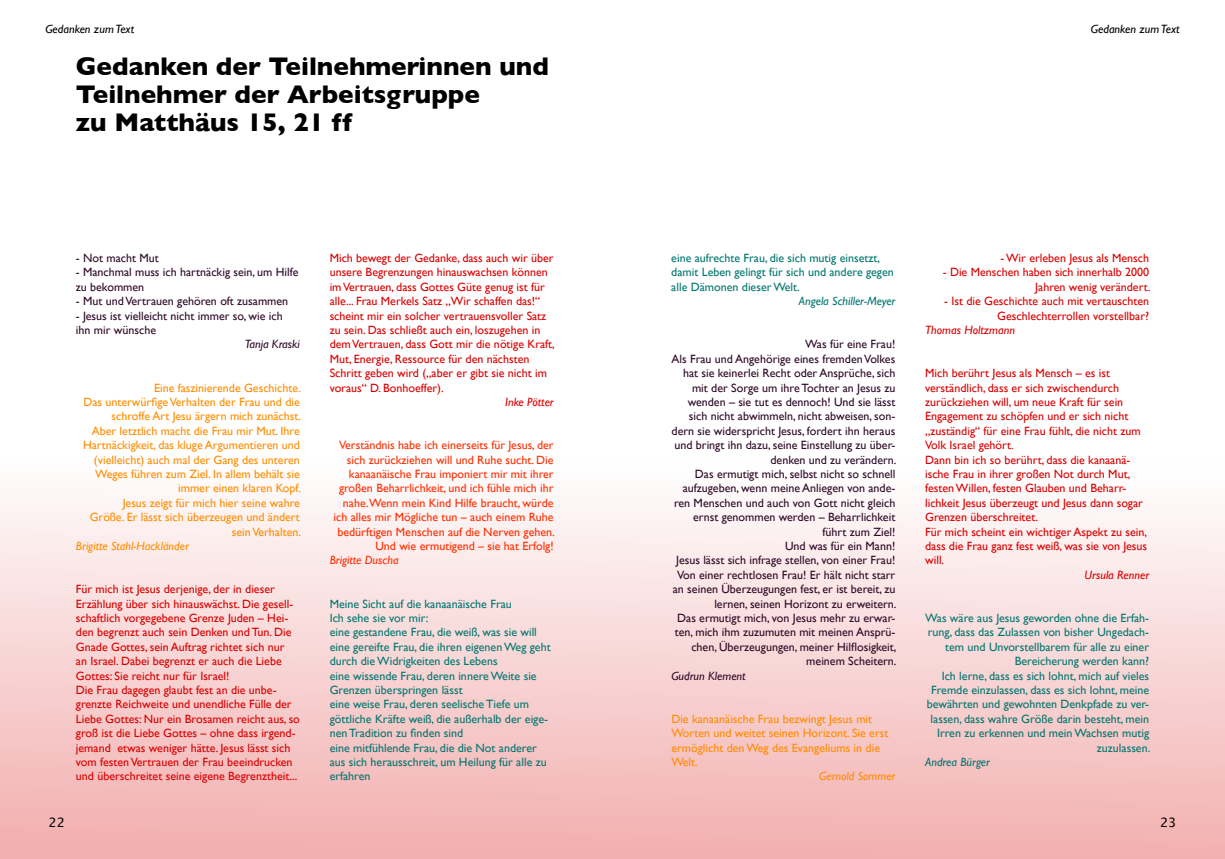
<style>
.page{position:relative;width:1225px;height:859px;background:#fff}
.page>*{position:absolute;margin:0;border:0;box-sizing:border-box;transform-origin:0 0}
.t1{font:700 26px/28px "Gill Sans";color:#000}
.t2{font:13px "Lucida Grande";color:#000}
.t3{font:12px/14.4px "Gill Sans";color:#d90000}
.t4{font:12px/14.4px "Gill Sans";color:#2e0927}
.t5{font:12px/14.4px "Gill Sans";color:#02766f}
.t6{font:12px/14.4px "Gill Sans";color:#ff8c00}
.t7{font:12px/14.4px "Gill Sans";color:#ff2d00;text-align:right}
.t8{font:italic 12px "Gill Sans";color:#d90000}
.t9{font:italic 12px "Gill Sans";color:#ff8c00}
.t10{font:italic 12px "Gill Sans";color:#02766f}
.t11{font:italic 12px "Gill Sans";color:#000}
.t12{font:italic 12px "Gill Sans";color:#2e0927}
.t13{font:italic 12px "Gill Sans";color:#ff2d00}
</style>
<div class="page">
<div style="left:0;top:456px;width:1225px;height:403px;background:linear-gradient(to bottom,#fff,#f2aeae)"></div>
<p class="t11" style="left:45px;top:22px;width:90px">Gedanken zum Text</p>
<p class="t11" style="left:1090px;top:22px;width:90px">Gedanken zum Text</p>
<h1 class="t1" style="left:76px;top:51px;width:475px">Gedanken der Teilnehmerinnen und<br>Teilnehmer der Arbeitsgruppe<br>zu Matthäus 15, 21 ff</h1>
<p class="t4" style="left:76px;top:251px;width:84px">- Not macht Mut</p>
<p class="t4" style="left:76px;top:265px;width:224px">- Manchmal muss ich hartnäckig sein, um Hilfe zu bekommen</p>
<p class="t4" style="left:76px;top:294px;width:214px">- Mut und Vertrauen gehören oft zusammen</p>
<p class="t4" style="left:76px;top:308px;width:208px">- Jesus ist vielleicht nicht immer so, wie ich ihn mir wünsche</p>
<p class="t12" style="left:245px;top:337px;width:57px">Tanja Kraski</p>
<p class="t6" style="left:83px;top:380px;width:220px;text-align:right">Eine faszinierende Geschichte.<br>Das unterwürfige Verhalten der Frau und die schroffe Art Jesu ärgern mich zunächst.<br>Aber letztlich macht die Frau mir Mut. Ihre Hartnäckigkeit, das kluge Argumentieren und (vielleicht) auch mal der Gang des unteren Weges führen zum Ziel. In allem behält sie immer einen klaren Kopf.<br>Jesus zeigt für mich hier seine wahre<br>Größe. Er lässt sich überzeugen und ändert sein Verhalten.</p>
<p class="t9" style="left:76px;top:539px;width:114px">Brigitte Stahl-Hackländer</p>
<p class="t3" style="left:76px;top:582px;width:225px">Für mich ist Jesus derjenige, der in dieser Erzählung über sich hinauswächst. Die gesell&shy;schaftlich vorgegebene Grenze Juden – Hei&shy;den begrenzt auch sein Denken und Tun. Die Gnade Gottes, sein Auftrag richtet sich nur<br>an Israel. Dabei begrenzt er auch die Liebe Gottes: Sie reicht nur für Israel!<br>Die Frau dagegen glaubt fest an die unbe&shy;grenzte Reichweite und unendliche Fülle der Liebe Gottes: Nur ein Brosamen reicht aus, so groß ist die Liebe Gottes – ohne dass irgend&shy;jemand etwas weniger hätte. Jesus lässt sich vom festen Vertrauen der Frau beeindrucken und überschreitet seine eigene Begrenztheit...</p>
<p class="t3" style="left:330px;top:251px;width:227px">Mich bewegt der Gedanke, dass auch wir über unsere Begrenzungen hinauswachsen können im Vertrauen, dass Gottes Güte genug ist für alle... Frau Merkels Satz „Wir schaffen das!“ scheint mir ein solcher vertrauensvoller Satz zu sein. Das schließt auch ein, loszugehen in dem Vertrauen, dass Gott mir die nötige Kraft, Mut, Energie, Ressource für den nächsten Schritt geben wird („aber er gibt sie nicht im voraus“ D. Bonhoeffer).</p>
<p class="t8" style="left:505px;top:395px;width:50px">Inke Pötter</p>
<p class="t7" style="left:333px;top:438px;width:223px">Verständnis habe ich einerseits für Jesus, der sich zurückziehen will und Ruhe sucht. Die kanaanäische Frau imponiert mir mit ihrer großen Beharrlichkeit, und ich fühle mich ihr nahe.Wenn mein Kind Hilfe braucht, würde ich alles mir Mögliche tun – auch einem Ruhe bedürftigen Menschen auf die Nerven gehen.<br>Und wie ermutigend – sie hat Erfolg!</p>
<p class="t13" style="left:330px;top:553px;width:70px">Brigitte Duscha</p>
<p class="t5" style="left:330px;top:596px;width:222px">Meine Sicht auf die kanaanäische Frau<br>Ich sehe sie vor mir:<br>eine gestandene Frau, die weiß, was sie will eine gereifte Frau, die ihren eigenen Weg geht durch die Widrigkeiten des Lebens<br>eine wissende Frau, deren innere Weite sie Grenzen überspringen lässt<br>eine weise Frau, deren seelische Tiefe um göttliche Kräfte weiß, die außerhalb der eige&shy;nen Tradition zu finden sind<br>eine mitfühlende Frau, die die Not anderer aus sich herausschreit, um Heilung für alle zu erfahren</p>
<p class="t5" style="left:671px;top:251px;width:224px">eine aufrechte Frau, die sich mutig einsetzt, damit Leben gelingt für sich und andere gegen alle Dämonen dieser Welt.</p>
<p class="t10" style="left:799px;top:294px;width:98px">Angela Schiller-Meyer</p>
<p class="t4" style="left:671px;top:337px;width:227px;text-align:right">Was für eine Frau!<br>Als Frau und Angehörige eines fremden Volkes hat sie keinerlei Recht oder Ansprüche, sich mit der Sorge um ihre Tochter an Jesus zu wenden – sie tut es dennoch! Und sie lässt sich nicht abwimmeln, nicht abweisen, son&shy;dern sie widerspricht Jesus, fordert ihn heraus und bringt ihn dazu, seine Einstellung zu über&shy;denken und zu verändern.<br>Das ermutigt mich, selbst nicht so schnell aufzugeben, wenn meine Anliegen von ande&shy;ren Menschen und auch von Gott nicht gleich ernst genommen werden – Beharrlichkeit führt zum Ziel!<br>Und was für ein Mann!<br>Jesus lässt sich infrage stellen, von einer Frau!<br>Von einer rechtlosen Frau! Er hält nicht starr an seinen Überzeugungen fest, er ist bereit, zu lernen, seinen Horizont zu erweitern.<br>Das ermutigt mich, von Jesus mehr zu erwar&shy;ten, mich ihm zuzumuten mit meinen Ansprü&shy;chen, Überzeugungen, meiner Hilflosigkeit, meinem Scheitern.</p>
<p class="t12" style="left:671px;top:669px;width:76px">Gudrun Klement</p>
<p class="t6" style="left:671px;top:711px;width:218px">Die kanaanäische Frau bezwingt Jesus mit Worten und weitet seinen Horizont. Sie erst ermöglicht den Weg des Evangeliums in die Welt.</p>
<p class="t9" style="left:819px;top:769px;width:78px">Gernold Sommer</p>
<p class="t3" style="left:1000px;top:251px;width:150px">- Wir erleben Jesus als Mensch</p>
<p class="t3" style="left:942px;top:265px;width:209px;text-align:right">- Die Menschen haben sich innerhalb 2000<br>Jahren wenig verändert.</p>
<p class="t3" style="left:944px;top:294px;width:206px;text-align:right">- Ist die Geschichte auch mit vertauschten<br>Geschlechterrollen vorstellbar?</p>
<p class="t8" style="left:925px;top:323px;width:91px">Thomas Holtzmann</p>
<p class="t3" style="left:925px;top:366px;width:223px">Mich berührt Jesus als Mensch – es ist verständlich, dass er sich zwischendurch zurückziehen will, um neue Kraft für sein Engagement zu schöpfen und er sich nicht „zuständig“ für eine Frau fühlt, die nicht zum Volk Israel gehört.<br>Dann bin ich so berührt, dass die kanaanä&shy;ische Frau in ihrer großen Not durch Mut, festen Willen, festen Glauben und Beharr&shy;lichkeit Jesus überzeugt und Jesus dann sogar Grenzen überschreitet.<br>Für mich scheint ein wichtiger Aspekt zu sein, dass die Frau ganz fest weiß, was sie von Jesus will.</p>
<p class="t8" style="left:1084px;top:568px;width:66px">Ursula Renner</p>
<p class="t5" style="left:925px;top:611px;width:227px;text-align:right">Was wäre aus Jesus geworden ohne die Erfah&shy;rung, dass das Zulassen von bisher Ungedach&shy;tem und Unvorstellbarem für alle zu einer Bereicherung werden kann?<br>Ich lerne, dass es sich lohnt, mich auf vieles Fremde einzulassen, dass es sich lohnt, meine bewährten und gewohnten Denkpfade zu ver&shy;lassen, dass wahre Größe darin besteht, mein Irren zu erkennen und mein Wachsen mutig zuzulassen.</p>
<p class="t10" style="left:925px;top:755px;width:66px">Andrea Bürger</p>
<p class="t2" style="left:48px;top:815px;width:18px">22</p>
<p class="t2" style="left:1160px;top:815px;width:18px">23</p>
</div>
